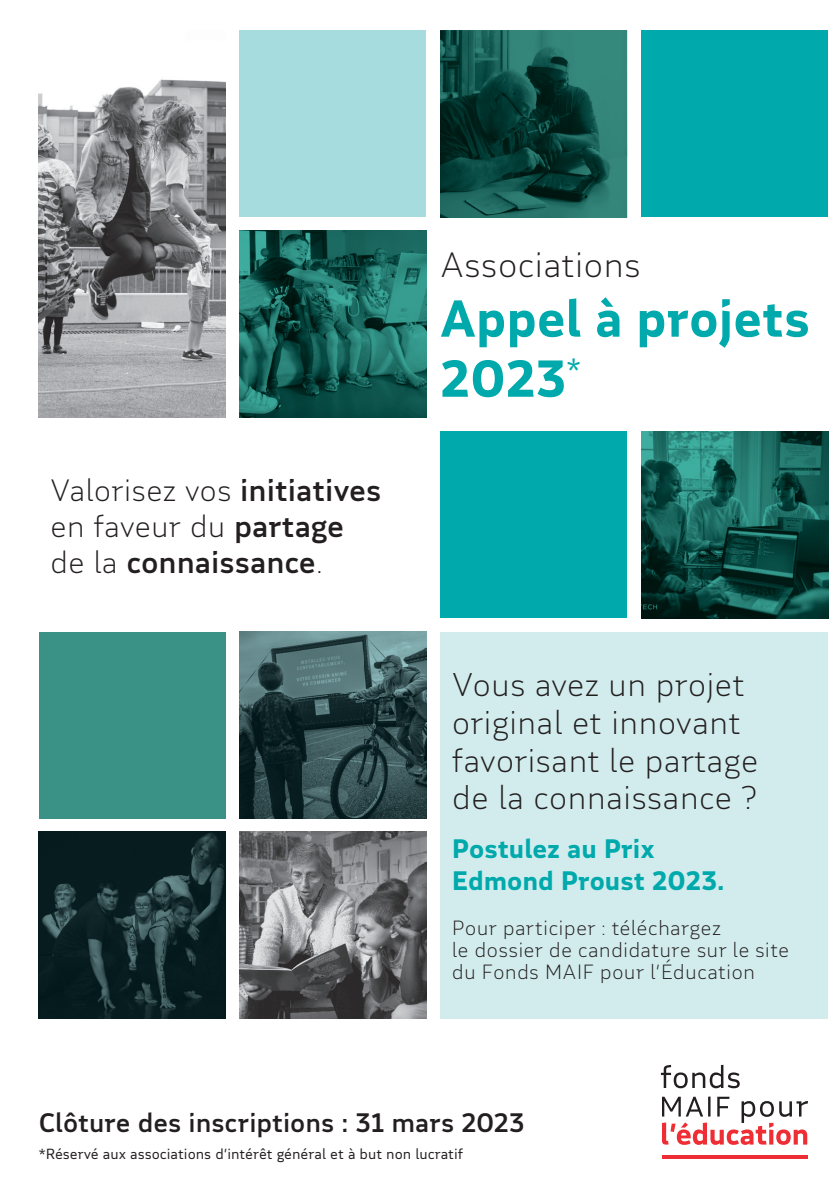
<style>
.page{position:relative;width:840px;height:1191px;background:#fff}
.page>*{position:absolute;margin:0;border:0;box-sizing:border-box;transform-origin:0 0}
.t1{font:700 50.4px/60px "MAIF";color:#00a9ab}
.t2{font:300 34.2px "MAIF";color:#231f20}
.t3{font:300 32px/37.8px "MAIF";color:#231f20}
.t4{font:500 30px/36px "MAIF";color:#231f20}
.t5{font:500 26px "MAIF";letter-spacing:-.005em;color:#231f20}
.t6{font:700 26px/32px "MAIF";color:#00a9ab}
.t7{font:300 20px/22px "MAIF";letter-spacing:.005em;color:#231f20}
.t8{font:14px "MAIF";color:#231f20}
.s1{font-weight:300}
</style>
<div class="page">
<img style="left:39px;top:79px;width:186px;height:338px">
<img style="left:240px;top:231px;width:186px;height:186px">
<div style="left:239px;top:31px;width:187px;height:186px;background:#a7dcdf"></div>
<svg style="left:440px;top:31px;width:186px;height:186px;background:#15534b"></svg>
<div style="left:641px;top:31px;width:186px;height:186px;background:#00a9ab"></div>
<img style="left:240px;top:832px;width:186px;height:186px">
<div style="left:39px;top:632px;width:186px;height:186px;background:#3a9286"></div>
<img style="left:240px;top:632px;width:186px;height:186px">
<img style="left:641px;top:432px;width:186px;height:186px">
<img style="left:39px;top:832px;width:186px;height:186px">
<div style="left:440px;top:432px;width:186px;height:186px;background:#00a9ab"></div>
<hr style="left:661px;top:1155px;width:145px;height:3px;background:#ee2d34">
<svg style="left:660px;top:1064px;width:79px;height:24px"></svg>
<svg style="left:662px;top:1096px;width:145px;height:48px"></svg>
<div style="left:440px;top:632px;width:387px;height:386px;background:#d2eced"></div>
<h3 class="t4" style="left:50px;top:471px;width:332px"><span class="s1">Valorisez vos</span> initiatives <span class="s1">en faveur du</span> partage <span class="s1">de la</span> connaissance<span class="s1">.</span></h3>
<h2 class="t2" style="left:440px;top:243px;width:202px">Associations</h2>
<h1 class="t1" style="left:440px;top:287px;width:371px">Appel à projets<br>2023<sup>*</sup></h1>
<h3 class="t3" style="left:451px;top:665px;width:308px">Vous avez un projet original et innovant favorisant le partage de la connaissance ?</h3>
<h3 class="t6" style="left:451px;top:832px;width:274px">Postulez au Prix<br>Edmond Proust 2023.</h3>
<p class="t7" style="left:451px;top:916px;width:339px">Pour participer : téléchargez<br>le dossier de candidature sur le site du Fonds MAIF pour l’Éducation</p>
<h3 class="t5" style="left:39px;top:1106px;width:487px">Clôture des inscriptions : 31 mars 2023</h3>
<p class="t8" style="left:39px;top:1144px;width:426px">*Réservé aux associations d’intérêt général et à but non lucratif</p>
</div>
